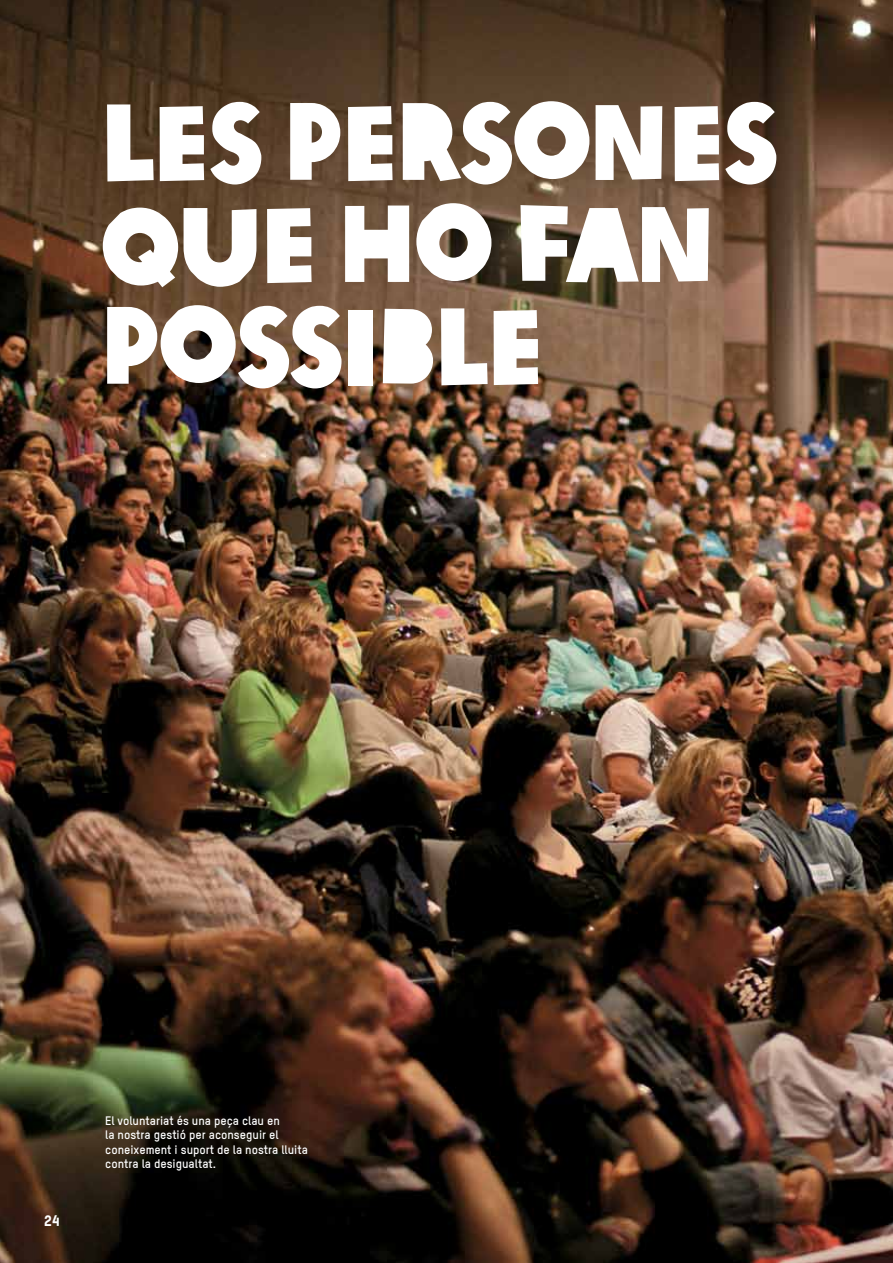
<style>
.page{position:relative;width:893px;height:1263px;background:#fff}
.page>*{position:absolute;margin:0;border:0;box-sizing:border-box;transform-origin:0 0}
.t1{font:105px/102px "Oxfam Global Headline";letter-spacing:-.03em;color:#fff}
.t2{font:15px "Oxfam TSTARPRO Headline";color:#fff}
.t3{font:700 12px/14.4px "Oxfam TSTARPRO";color:#fff}
</style>
<div class="page">
<img style="left:0;top:0;width:893px;height:1263px">
<h1 class="t1" style="left:100px;top:82px;width:680px">LES PERSONES<br>QUE HO FAN<br>POSSIBLE</h1>
<p class="t2" style="left:44px;top:1211px;width:17px">24</p>
<p class="t3" style="left:105px;top:1113px;width:204px">El voluntariat és una peça clau en<br>la nostra gestió per aconseguir el coneixement i suport de la nostra lluita contra la desigualtat.</p>
</div>
